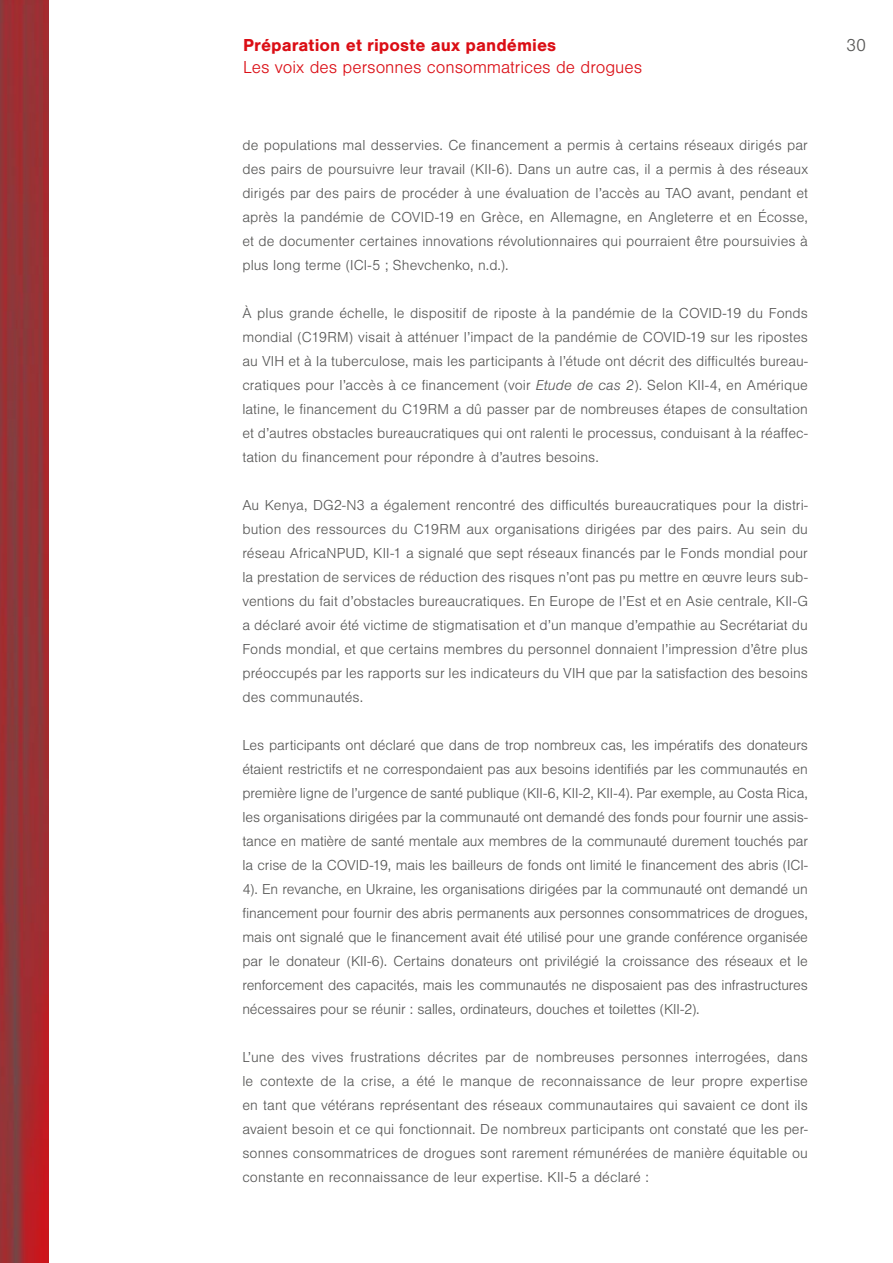
<style>
.page{position:relative;width:893px;height:1263px;background:#fff}
.page>*{position:absolute;margin:0;border:0;box-sizing:border-box;transform-origin:0 0}
.t1{font:300 18px "Nimbus San";letter-spacing:-.005em;color:#db0e15}
.t2{font:700 18px "Nimbus San";color:#db0e15}
.t3{font:300 18px "Nimbus San";color:#575756}
.t4{font:300 15px/24px "Nimbus San";letter-spacing:.005em;color:#575756;text-align:justify}
.s1{font-style:italic}
</style>
<div class="page">
<img style="left:0;top:0;width:49px;height:1263px">
<p class="t2" style="left:243px;top:35px;width:315px">Préparation et riposte aux pandémies</p>
<p class="t1" style="left:243px;top:58px;width:400px">Les voix des personnes consommatrices de drogues</p>
<p class="t4" style="left:242px;top:134px;width:567px">de populations mal desservies. Ce financement a permis à certains réseaux dirigés par des pairs de poursuivre leur travail (KII-6). Dans un autre cas, il a permis à des réseaux dirigés par des pairs de procéder à une évaluation de l’accès au TAO avant, pendant et après la pandémie de COVID-19 en Grèce, en Allemagne, en Angleterre et en Écosse, et de documenter certaines innovations révolutionnaires qui pourraient être poursuivies à plus long terme (ICI-5 ; Shevchenko, n.d.).</p>
<p class="t4" style="left:242px;top:302px;width:567px">À plus grande échelle, le dispositif de riposte à la pandémie de la COVID-19 du Fonds mondial (C19RM) visait à atténuer l’impact de la pandémie de COVID-19 sur les ripostes au VIH et à la tuberculose, mais les participants à l’étude ont décrit des difficultés bureau&shy;cratiques pour l’accès à ce financement (voir <span class="s1">Etude de cas 2</span>). Selon KII-4, en Amérique latine, le financement du C19RM a dû passer par de nombreuses étapes de consultation et d’autres obstacles bureaucratiques qui ont ralenti le processus, conduisant à la réaffec&shy;tation du financement pour répondre à d’autres besoins.</p>
<p class="t4" style="left:242px;top:494px;width:567px">Au Kenya, DG2-N3 a également rencontré des difficultés bureaucratiques pour la distri&shy;bution des ressources du C19RM aux organisations dirigées par des pairs. Au sein du réseau AfricaNPUD, KII-1 a signalé que sept réseaux financés par le Fonds mondial pour la prestation de services de réduction des risques n’ont pas pu mettre en œuvre leurs sub&shy;ventions du fait d’obstacles bureaucratiques. En Europe de l’Est et en Asie centrale, KII-G a déclaré avoir été victime de stigmatisation et d’un manque d’empathie au Secrétariat du Fonds mondial, et que certains membres du personnel donnaient l’impression d’être plus préoccupés par les rapports sur les indicateurs du VIH que par la satisfaction des besoins des communautés.</p>
<p class="t4" style="left:242px;top:734px;width:567px">Les participants ont déclaré que dans de trop nombreux cas, les impératifs des donateurs étaient restrictifs et ne correspondaient pas aux besoins identifiés par les communautés en première ligne de l’urgence de santé publique (KII-6, KII-2, KII-4). Par exemple, au Costa Rica, les organisations dirigées par la communauté ont demandé des fonds pour fournir une assis&shy;tance en matière de santé mentale aux membres de la communauté durement touchés par la crise de la COVID-19, mais les bailleurs de fonds ont limité le financement des abris (ICI-4). En revanche, en Ukraine, les organisations dirigées par la communauté ont demandé un financement pour fournir des abris permanents aux personnes consommatrices de drogues, mais ont signalé que le financement avait été utilisé pour une grande conférence organisée par le donateur (KII-6). Certains donateurs ont privilégié la croissance des réseaux et le renforcement des capacités, mais les communautés ne disposaient pas des infrastructures nécessaires pour se réunir : salles, ordinateurs, douches et toilettes (KII-2).</p>
<p class="t4" style="left:242px;top:1046px;width:567px">L’une des vives frustrations décrites par de nombreuses personnes interrogées, dans le contexte de la crise, a été le manque de reconnaissance de leur propre expertise en tant que vétérans représentant des réseaux communautaires qui savaient ce dont ils avaient besoin et ce qui fonctionnait. De nombreux participants ont constaté que les per&shy;sonnes consommatrices de drogues sont rarement rémunérées de manière équitable ou constante en reconnaissance de leur expertise. KII-5 a déclaré :</p>
<p class="t3" style="left:846px;top:35px;width:22px">30</p>
</div>
